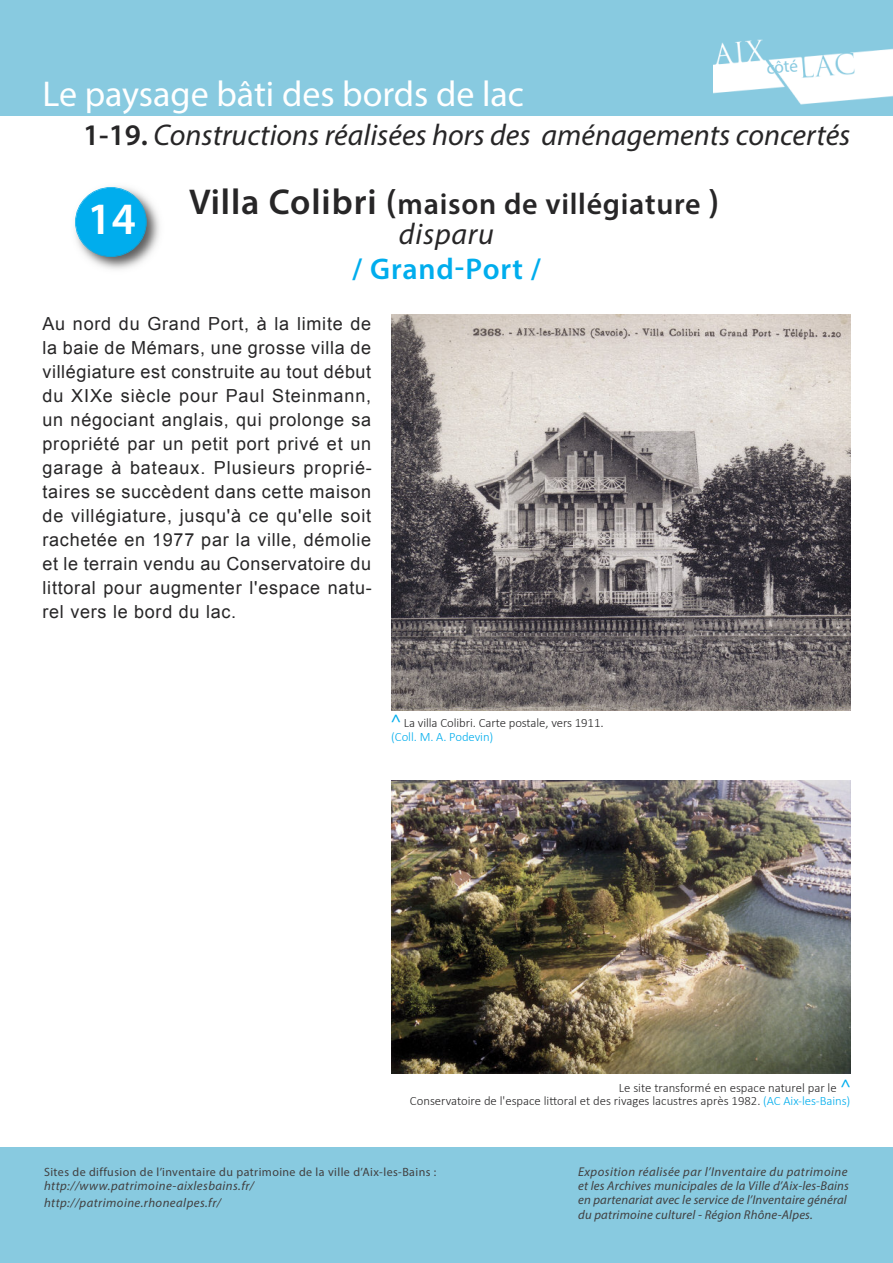
<style>
.page{position:relative;width:893px;height:1263px;background:#fff}
.page>*{position:absolute;margin:0;border:0;box-sizing:border-box;transform-origin:0 0}
.t1{font:600 45px "Myriad Pro";color:#fff}
.t2{font:36px "Myriad Pro";color:#fff}
.t3{font:italic 30px "Myriad Pro";color:#272627}
.t4{font:600 30px/30px "Myriad Pro";letter-spacing:.025em;color:#272627;text-align:center}
.t5{font:600 30px "Myriad Pro";letter-spacing:.025em;color:#00aded}
.t6{font:18px/24px "Arial";letter-spacing:.04em;color:#272627;text-align:justify}
.t7{font:17.25px "Myriad Pro";color:#88cae0}
.t8{font:italic 12.75px/14.2px "Myriad Pro";letter-spacing:.015em;color:#414041}
.t9{font:300 12.75px/13.5px "Calibri";letter-spacing:-.005em;color:#272627}
.t10{font:italic 12.75px/16.5px "Myriad Pro";letter-spacing:.035em;color:#414041}
.t11{font:12px "Myriad Pro";letter-spacing:.035em;color:#414041}
.s1{font-weight:600;font-style:normal}
.s2{font-size:36px}
.s3{font-weight:400;font-style:italic}
.s4{font-weight:400;font-size:18px;color:#00aded}
.s5{font-size:13.5px}
.s6{color:#00aded}
</style>
<div class="page">
<img style="left:391px;top:315px;width:459px;height:395px">
<div style="left:0;top:0;width:893px;height:115px;background:#88cae0"></div>
<img style="left:714px;top:39px;width:178px;height:66px">
<div style="left:0;top:1148px;width:893px;height:115px;background:#88cae0"></div>
<img style="left:75px;top:186px;width:85px;height:84px">
<div style="left:76px;top:188px;width:70px;height:68px;background:#00aded;border-radius:50%"></div>
<div style="left:75px;top:187px;width:72px;height:70px;border:2px solid #00aded;border-radius:50%"></div>
<img style="left:391px;top:780px;width:459px;height:294px">
<h2 class="t2" style="left:43px;top:80px;width:483px">Le paysage bâti des bords de lac</h2>
<p class="t7" style="left:766px;top:61px;width:33px;rotate:-4deg">côté</p>
<h3 class="t3" style="left:83px;top:124px;width:769px"><span class="s1">1-19.</span> Constructions réalisées hors des aménagements concertés</h3>
<h1 class="t1" style="left:88px;top:202px;width:50px">14</h1>
<h3 class="t4" style="left:189px;top:191px;width:532px"><span class="s2">Villa Colibri (</span>maison de villégiature <span class="s2">) </span><span class="s3">disparu</span></h3>
<h3 class="t5" style="left:352px;top:258px;width:190px">/ Grand-Port /</h3>
<p class="t6" style="left:43px;top:312px;width:331px">Au nord du Grand Port, à la limite de la baie de Mémars, une grosse villa de villégiature est construite au tout début du XIXe siècle pour Paul Steinmann, un négociant anglais, qui prolonge sa propriété par un petit port privé et un garage à bateaux. Plusieurs proprié&shy;taires se succèdent dans cette maison de villégiature, jusqu'à ce qu'elle soit rachetée en 1977 par la ville, démolie et le terrain vendu au Conservatoire du littoral pour augmenter l'espace natu&shy;rel vers le bord du lac.</p>
<p class="t9" style="left:391px;top:717px;width:214px"><span class="s4">˄</span> La villa Colibri. Carte postale, vers 1911<span class="s5">. </span><span class="s6">(Coll. M. A. Podevin)</span></p>
<p class="t9" style="left:410px;top:1081px;width:442px;text-align:right">Le site transformé en espace naturel par le <span class="s4">˄<br></span>Conservatoire de l'espace littoral et des rivages lacustres après 1982. <span class="s6">(AC Aix-les-Bains)</span></p>
<p class="t11" style="left:44px;top:1167px;width:394px">Sites de diffusion de l’inventaire du patrimoine de la ville d’Aix-les-Bains :</p>
<p class="t10" style="left:44px;top:1178px;width:212px">http://www.patrimoine-aixlesbains.fr/ http://patrimoine.rhonealpes.fr/</p>
<p class="t8" style="left:578px;top:1165px;width:272px">Exposition réalisée par l’Inventaire du patrimoine et les Archives municipales de la Ville d’Aix-les-Bains en partenariat avec le service de l’Inventaire général du patrimoine culturel - Région Rhône-Alpes.</p>
</div>
